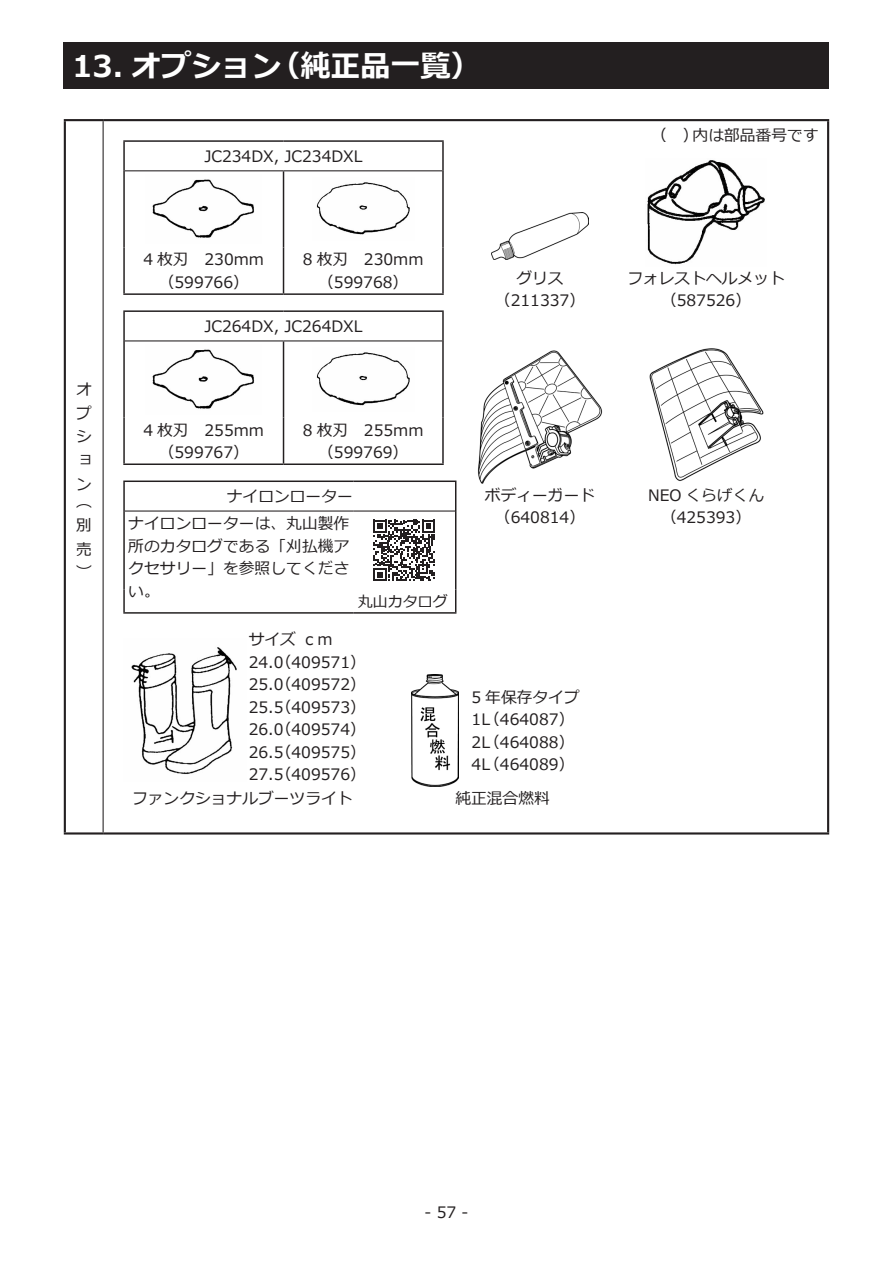
<style>
.page{position:relative;width:893px;height:1263px;background:#fff}
.page>*{position:absolute;margin:0;border:0;box-sizing:border-box;transform-origin:0 0}
.章タイトル{font:700 30px "Meiryo";color:#fff}
.t1{font:15.75px/23.7px "Meiryo";color:#231f20;text-align:justify}
.図{font:15px "Meiryo";color:#231f20}
</style>
<div class="page">
<hr style="left:64px;top:119px;width:39px;height:2px;background:#231f20">
<hr style="left:64px;top:121px;width:2px;height:711px;background:#231f20">
<hr style="left:103px;top:119px;width:726px;height:2px;background:#231f20">
<hr style="left:827px;top:121px;width:2px;height:711px;background:#231f20">
<hr style="left:64px;top:832px;width:39px;height:2px;background:#231f20">
<hr style="left:103px;top:832px;width:726px;height:2px;background:#231f20">
<hr style="left:103px;top:121px;width:1px;height:711px;background:#231f20">
<svg style="left:455px;top:482px;width:1px;height:29px"></svg>
<hr style="left:123px;top:612px;width:231px;height:2px;background:#231f20">
<hr style="left:125px;top:510px;width:229px;height:2px;background:#231f20">
<hr style="left:123px;top:480px;width:231px;height:2px;background:#231f20">
<hr style="left:123px;top:482px;width:2px;height:29px;background:#231f20">
<hr style="left:354px;top:480px;width:102px;height:2px;background:#231f20">
<hr style="left:123px;top:511px;width:2px;height:78px;background:#231f20">
<hr style="left:123px;top:589px;width:2px;height:23px;background:#231f20">
<svg style="left:455px;top:589px;width:1px;height:23px"></svg>
<hr style="left:354px;top:612px;width:102px;height:2px;background:#231f20">
<hr style="left:354px;top:510px;width:101px;height:2px;background:#231f20">
<hr style="left:455px;top:511px;width:1px;height:78px;background:#231f20">
<svg style="left:374px;top:520px;width:61px;height:61px"></svg>
<hr style="left:442px;top:142px;width:2px;height:29px;background:#231f20">
<hr style="left:123px;top:140px;width:160px;height:2px;background:#231f20">
<hr style="left:123px;top:142px;width:2px;height:29px;background:#231f20">
<hr style="left:284px;top:140px;width:160px;height:2px;background:#231f20">
<hr style="left:125px;top:170px;width:158px;height:1px;background:#231f20">
<hr style="left:284px;top:170px;width:158px;height:1px;background:#231f20">
<hr style="left:123px;top:171px;width:2px;height:76px;background:#231f20">
<hr style="left:283px;top:171px;width:1px;height:76px;background:#231f20">
<hr style="left:442px;top:171px;width:2px;height:76px;background:#231f20">
<hr style="left:123px;top:247px;width:2px;height:46px;background:#231f20">
<hr style="left:283px;top:247px;width:1px;height:46px;background:#231f20">
<hr style="left:442px;top:247px;width:2px;height:46px;background:#231f20">
<hr style="left:123px;top:293px;width:160px;height:2px;background:#231f20">
<hr style="left:284px;top:293px;width:160px;height:2px;background:#231f20">
<img style="left:152px;top:179px;width:102px;height:59px">
<img style="left:316px;top:182px;width:94px;height:53px">
<hr style="left:442px;top:312px;width:2px;height:29px;background:#231f20">
<hr style="left:123px;top:310px;width:160px;height:2px;background:#231f20">
<hr style="left:123px;top:312px;width:2px;height:29px;background:#231f20">
<hr style="left:284px;top:310px;width:160px;height:2px;background:#231f20">
<hr style="left:125px;top:340px;width:158px;height:1px;background:#231f20">
<hr style="left:284px;top:340px;width:158px;height:1px;background:#231f20">
<hr style="left:123px;top:341px;width:2px;height:76px;background:#231f20">
<hr style="left:283px;top:341px;width:1px;height:76px;background:#231f20">
<hr style="left:442px;top:341px;width:2px;height:76px;background:#231f20">
<hr style="left:123px;top:417px;width:2px;height:46px;background:#231f20">
<hr style="left:283px;top:417px;width:1px;height:46px;background:#231f20">
<hr style="left:442px;top:417px;width:2px;height:46px;background:#231f20">
<hr style="left:123px;top:463px;width:160px;height:2px;background:#231f20">
<hr style="left:284px;top:463px;width:160px;height:2px;background:#231f20">
<img style="left:152px;top:349px;width:103px;height:60px">
<img style="left:316px;top:352px;width:94px;height:54px">
<img style="left:491px;top:213px;width:98px;height:46px">
<img style="left:647px;top:160px;width:118px;height:105px">
<img style="left:478px;top:350px;width:125px;height:134px">
<img style="left:649px;top:348px;width:115px;height:133px">
<img style="left:131px;top:647px;width:106px;height:128px">
<img style="left:412px;top:675px;width:46px;height:111px">
<div style="left:64px;top:43px;width:765px;height:46px;background:#231f20"></div>
<p class="章タイトル" style="left:72px;top:45px;width:410px">13．オプション（純正品一覧）</p>
<p class="t1" style="left:76px;top:378px;width:17px">オプション</p>
<p class="t1" style="left:76px;top:490px;width:17px">（別売）</p>
<p class="t1" style="left:204px;top:145px;width:160px">JC234DX, JC234DXL</p>
<p class="t1" style="left:144px;top:249px;width:122px">4 枚刃　230mm</p>
<p class="t1" style="left:159px;top:271px;width:92px">（599766）</p>
<p class="t1" style="left:303px;top:249px;width:122px">8 枚刃　230mm</p>
<p class="t1" style="left:318px;top:271px;width:92px">（599768）</p>
<p class="t1" style="left:204px;top:315px;width:160px">JC264DX, JC264DXL</p>
<p class="t1" style="left:516px;top:267px;width:49px">グリス</p>
<p class="t1" style="left:495px;top:290px;width:92px">（211337）</p>
<p class="t1" style="left:144px;top:419px;width:122px">4 枚刃　255mm</p>
<p class="t1" style="left:159px;top:441px;width:92px">（599767）</p>
<p class="t1" style="left:303px;top:419px;width:122px">8 枚刃　255mm</p>
<p class="t1" style="left:318px;top:441px;width:92px">（599769）</p>
<p class="t1" style="left:227px;top:485px;width:127px">ナイロンローター</p>
<p class="t1" style="left:128px;top:513px;width:223px;line-height:22.5px">ナイロンローターは、丸山製作所のカタログである「刈払機アクセサリー」を参照してください。</p>
<p class="図" style="left:358px;top:591px;width:91px">丸山カタログ</p>
<p class="t1" style="left:485px;top:484px;width:112px">ボディーガード</p>
<p class="t1" style="left:495px;top:507px;width:92px">（640814）</p>
<p class="t1" style="left:249px;top:629px;width:86px">サイズ ｃｍ</p>
<p class="t1" style="left:249px;top:651px;width:119px">24.0（409571）</p>
<p class="t1" style="left:249px;top:674px;width:119px">25.0（409572）</p>
<p class="t1" style="left:249px;top:696px;width:119px">25.5（409573）</p>
<p class="t1" style="left:249px;top:719px;width:119px">26.0（409574）</p>
<p class="t1" style="left:249px;top:741px;width:119px">26.5（409575）</p>
<p class="t1" style="left:249px;top:764px;width:119px">27.5（409576）</p>
<p class="t1" style="left:132px;top:787px;width:222px">ファンクショナルブーツライト</p>
<p class="t1" style="left:472px;top:686px;width:110px">5 年保存タイプ</p>
<p class="t1" style="left:472px;top:709px;width:104px">1L（464087）</p>
<p class="t1" style="left:472px;top:731px;width:104px">2L（464088）</p>
<p class="t1" style="left:472px;top:754px;width:104px">4L（464089）</p>
<p class="t1" style="left:455px;top:787px;width:96px">純正混合燃料</p>
<p class="t1" style="left:651px;top:125px;width:169px">（　）内は部品番号です</p>
<p class="t1" style="left:627px;top:267px;width:159px">フォレストヘルメット</p>
<p class="t1" style="left:661px;top:290px;width:92px">（587526）</p>
<p class="t1" style="left:648px;top:484px;width:118px">NEO くらげくん</p>
<p class="t1" style="left:661px;top:506px;width:92px">（425393）</p>
<p class="t1" style="left:424px;top:1201px;width:46px">- 57 -</p>
</div>
